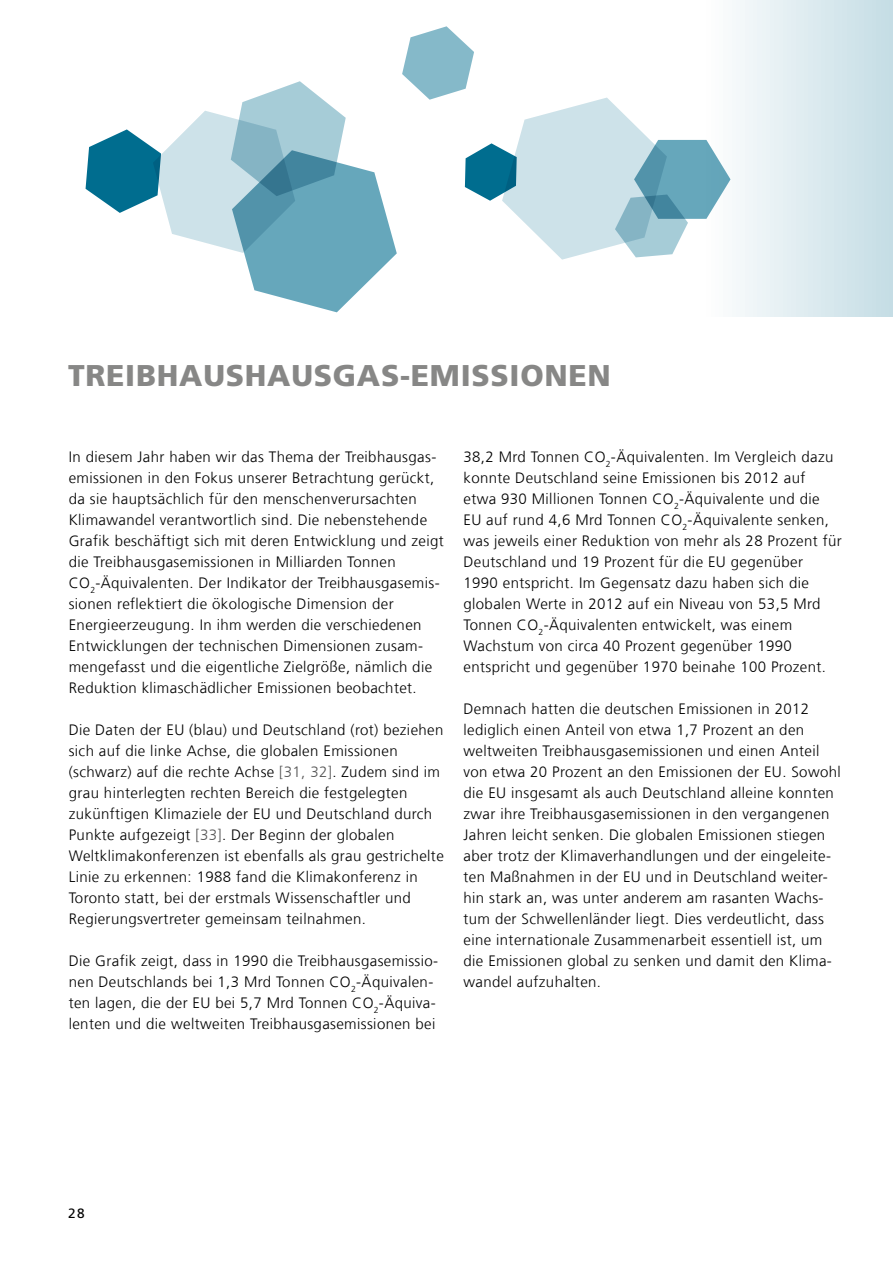
<style>
.page{position:relative;width:893px;height:1263px;background:#fff}
.page>*{position:absolute;margin:0;border:0;box-sizing:border-box;transform-origin:0 0}
.t1{font:900 30px "Frutiger LT Com";letter-spacing:.025em;color:#878786}
.t2{font:300 15px/21px "Frutiger LT Com";letter-spacing:.025em;color:#000}
.t3{font:13.5px "Frutiger LT Com";color:#000}
.s1{color:#565656}
</style>
<div class="page">
<div style="left:702px;top:0;width:191px;height:317px;background:linear-gradient(to right,#fff,#c4dce4)"></div>
<svg style="left:86px;top:26px;width:644px;height:286px"></svg>
<h1 class="t1" style="left:68px;top:358px;width:544px">TREIBHAUSHAUSGAS-EMISSIONEN</h1>
<p class="t2" style="left:69px;top:446px;width:377px">In diesem Jahr haben wir das Thema der Treibhausgas&shy;emissionen in den Fokus unserer Betrachtung gerückt, da sie hauptsächlich für den menschenverursachten Klimawandel verantwortlich sind. Die nebenstehende Grafik beschäftigt sich mit deren Entwicklung und zeigt die Treibhausgasemissionen in Milliarden Tonnen CO<sub>2</sub>-Äquivalenten. Der Indikator der Treibhausgasemis&shy;sionen reflektiert die ökologische Dimension der Energieerzeugung. In ihm werden die verschiedenen Entwicklungen der technischen Dimensionen zusam&shy;mengefasst und die eigentliche Zielgröße, nämlich die Reduktion klimaschädlicher Emissionen beobachtet.</p>
<p class="t2" style="left:69px;top:719px;width:377px">Die Daten der EU (blau) und Deutschland (rot) beziehen sich auf die linke Achse, die globalen Emissionen (schwarz) auf die rechte Achse <span class="s1">[31, 32]</span>. Zudem sind im grau hinterlegten rechten Bereich die festgelegten zukünftigen Klimaziele der EU und Deutschland durch Punkte aufgezeigt <span class="s1">[33]</span>. Der Beginn der globalen Weltklimakonferenzen ist ebenfalls als grau gestrichelte Linie zu erkennen: 1988 fand die Klimakonferenz in Toronto statt, bei der erstmals Wissenschaftler und Regierungsvertreter gemeinsam teilnahmen.</p>
<p class="t2" style="left:69px;top:950px;width:371px">Die Grafik zeigt, dass in 1990 die Treibhausgasemissio&shy;nen Deutschlands bei 1,3 Mrd Tonnen CO<sub>2</sub>-Äquivalen&shy;ten lagen, die der EU bei 5,7 Mrd Tonnen CO<sub>2</sub>-Äquiva&shy;lenten und die weltweiten Treibhausgasemissionen bei</p>
<p class="t2" style="left:463px;top:446px;width:380px">38,2 Mrd Tonnen CO<sub>2</sub>-Äquivalenten. Im Vergleich dazu konnte Deutschland seine Emissionen bis 2012 auf etwa 930 Millionen Tonnen CO<sub>2</sub>-Äquivalente und die<br>EU auf rund 4,6 Mrd Tonnen CO<sub>2</sub>-Äquivalente senken, was jeweils einer Reduktion von mehr als 28 Prozent für Deutschland und 19 Prozent für die EU gegenüber<br>1990 entspricht. Im Gegensatz dazu haben sich die globalen Werte in 2012 auf ein Niveau von 53,5 Mrd Tonnen CO<sub>2</sub>-Äquivalenten entwickelt, was einem Wachstum von circa 40 Prozent gegenüber 1990 entspricht und gegenüber 1970 beinahe 100 Prozent.</p>
<p class="t2" style="left:463px;top:698px;width:379px">Demnach hatten die deutschen Emissionen in 2012 lediglich einen Anteil von etwa 1,7 Prozent an den weltweiten Treibhausgasemissionen und einen Anteil von etwa 20 Prozent an den Emissionen der EU. Sowohl die EU insgesamt als auch Deutschland alleine konnten zwar ihre Treibhausgasemissionen in den vergangenen Jahren leicht senken. Die globalen Emissionen stiegen aber trotz der Klimaverhandlungen und der eingeleite&shy;ten Maßnahmen in der EU und in Deutschland weiter&shy;hin stark an, was unter anderem am rasanten Wachs&shy;tum der Schwellenländer liegt. Dies verdeutlicht, dass eine internationale Zusammenarbeit essentiell ist, um die Emissionen global zu senken und damit den Klima&shy;wandel aufzuhalten.</p>
<p class="t3" style="left:68px;top:1205px;width:18px">28</p>
</div>
